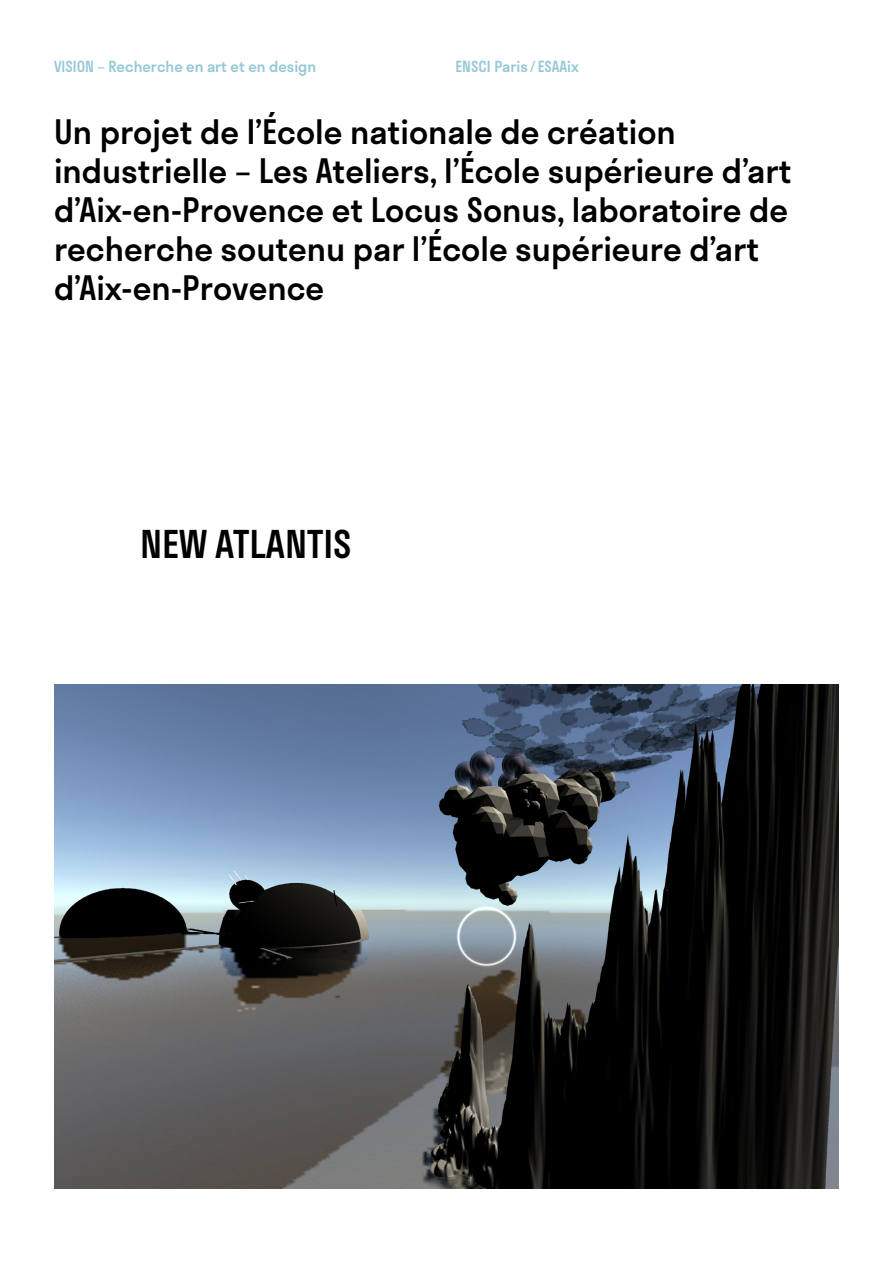
<style>
.page{position:relative;width:893px;height:1263px;background:#fff}
.page>*{position:absolute;margin:0;border:0;box-sizing:border-box;transform-origin:0 0}
.t1{font:500 37.5px "Stratos";color:#000}
.t2{font:500 33px/39px "Stratos";color:#000}
.t3{font:500 15px "Stratos";color:#95c8d7}
</style>
<div class="page">
<img style="left:54px;top:684px;width:785px;height:504px">
<p class="t3" style="left:54px;top:54px;width:264px">VISION – Recherche en art et en design</p>
<p class="t3" style="left:455px;top:54px;width:125px">ENSCI Paris/ ESAAix</p>
<p class="t2" style="left:54px;top:111px;width:739px">Un projet de l’École nationale de création industrielle – Les Ateliers, l’École supérieure d’art d’Aix-en-Provence et Locus Sonus, laboratoire de recherche soutenu par l’École supérieure d’art d’Aix-en-Provence</p>
<p class="t1" style="left:140px;top:514px;width:213px">NEW ATLANTIS</p>
</div>
